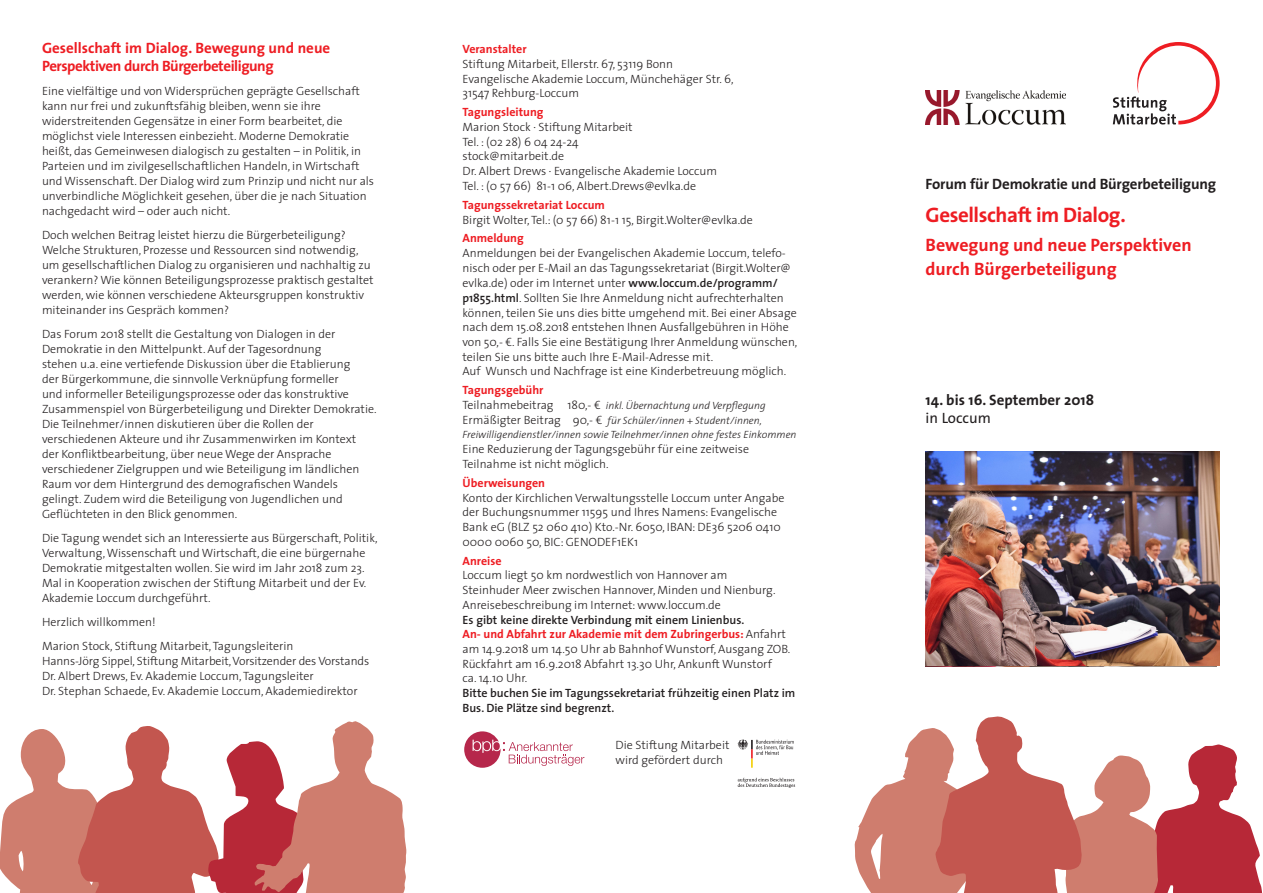
<style>
.page{position:relative;width:1263px;height:893px;background:#fff}
.page>*{position:absolute;margin:0;border:0;box-sizing:border-box;transform-origin:0 0}
.head_1_rot{font:700 21px "The Sans";letter-spacing:-.02em;color:#ee1d23}
.head_1_rot-2{font:700 18px/24px "The Sans";color:#ee1d23}
.head_1_021{font:700 15px "The Sans";letter-spacing:-.01em;color:#231f20}
.head_1_000_rot{font:700 15px "The Sans";color:#ee1d23}
.head_1_021_rot{font:700 15px "The Sans";letter-spacing:-.03em;color:#ee1d23}
.head_1_000{font:700 15px "The Sans";color:#231f20}
.head_1_000-2{font:15px "The Sans";color:#231f20}
.fließ_021_klein{font:300 12px/15px "The Sans";color:#231f20}
.fließ_klein_021{font:300 12px/14.9px "The Sans";color:#231f20}
.fließ_klein_000{font:300 12px/14.7px "The Sans";color:#231f20}
.fließ_000_klein{font:300 12px "The Sans";color:#231f20}
.head_1_000-3{font:700 12px "The Sans";color:#ee1d23}
.programm_000_fett{font:600 12px "The Sans";color:#231f20}
.fließ_klein_021-2{font:700 12px "The Sans";color:#ee1d23}
.fließ_021_klein-2{font:italic 300 10.5px/14.7px "The Sans";color:#231f20}
.s1{font-weight:600}
.s2{font-style:normal;font-size:12px}
.s3{font-weight:700;color:#ee1d23}
</style>
<div class="page">
<svg style="left:855px;top:716px;width:408px;height:177px"></svg>
<svg style="left:0;top:721px;width:406px;height:172px"></svg>
<svg style="left:1113px;top:42px;width:107px;height:82px"></svg>
<svg style="left:464px;top:731px;width:120px;height:37px"></svg>
<img style="left:925px;top:90px;width:140px;height:35px">
<svg style="left:738px;top:778px;width:57px;height:10px"></svg>
<svg style="left:737px;top:739px;width:57px;height:29px"></svg>
<img style="left:925px;top:451px;width:295px;height:214px">
<p class="head_1_000_rot" style="left:42px;top:39px;width:290px">Gesellschaft im Dialog. Bewegung und neue</p>
<p class="head_1_021_rot" style="left:42px;top:57px;width:233px">Perspektiven durch Bürgerbeteiligung</p>
<p class="fließ_021_klein" style="left:42px;top:84px;width:334px">Eine vielfältige und von Widersprüchen geprägte Gesellschaft kann nur frei und zukunftsfähig bleiben, wenn sie ihre widerstreitenden Gegensätze in einer Form bearbeitet, die möglichst viele Interessen einbezieht. Moderne Demokratie heißt, das Gemeinwesen dialogisch zu gestalten – in Politik, in Parteien und im zivilgesellschaftlichen Handeln, in Wirtschaft und Wissenschaft. Der Dialog wird zum Prinzip und nicht nur als unverbindliche Möglichkeit gesehen, über die je nach Situation nachgedacht wird – oder auch nicht.</p>
<p class="fließ_021_klein" style="left:42px;top:228px;width:333px">Doch welchen Beitrag leistet hierzu die Bürgerbeteiligung?<br>Welche Strukturen, Prozesse und Ressourcen sind notwendig, um gesellschaftlichen Dialog zu organisieren und nachhaltig zu verankern? Wie können Beteiligungsprozesse praktisch gestaltet werden, wie können verschiedene Akteursgruppen konstruktiv miteinander ins Gespräch kommen?</p>
<p class="fließ_021_klein" style="left:42px;top:327px;width:336px">Das Forum 2018 stellt die Gestaltung von Dialogen in der Demokratie in den Mittelpunkt. Auf der Tagesordnung<br>stehen u.a. eine vertiefende Diskussion über die Etablierung<br>der Bürgerkommune, die sinnvolle Verknüpfung formeller<br>und informeller Beteiligungsprozesse oder das konstruktive Zusammenspiel von Bürgerbeteiligung und Direkter Demokratie.<br>Die Teilnehmer/innen diskutieren über die Rollen der verschiedenen Akteure und ihr Zusammenwirken im Kontext<br>der Konfliktbearbeitung, über neue Wege der Ansprache verschiedener Zielgruppen und wie Beteiligung im ländlichen Raum vor dem Hintergrund des demografischen Wandels gelingt. Zudem wird die Beteiligung von Jugendlichen und Geflüchteten in den Blick genommen.</p>
<p class="fließ_021_klein" style="left:42px;top:531px;width:337px">Die Tagung wendet sich an Interessierte aus Bürgerschaft, Politik, Verwaltung, Wissenschaft und Wirtschaft, die eine bürgernahe Demokratie mitgestalten wollen. Sie wird im Jahr 2018 zum 23.<br>Mal in Kooperation zwischen der Stiftung Mitarbeit und der Ev.<br>Akademie Loccum durchgeführt.</p>
<p class="fließ_021_klein" style="left:42px;top:614px;width:115px">Herzlich willkommen!</p>
<p class="fließ_000_klein" style="left:42px;top:638px;width:253px">Marion Stock, Stiftung Mitarbeit, Tagungsleiterin</p>
<p class="fließ_000_klein" style="left:42px;top:653px;width:329px">Hanns-Jörg Sippel, Stiftung Mitarbeit, Vorsitzender des Vorstands</p>
<p class="fließ_000_klein" style="left:42px;top:668px;width:273px">Dr. Albert Drews, Ev. Akademie Loccum, Tagungsleiter</p>
<p class="fließ_000_klein" style="left:42px;top:683px;width:317px">Dr. Stephan Schaede, Ev. Akademie Loccum, Akademiedirektor</p>
<p class="head_1_000-3" style="left:462px;top:42px;width:66px">Veranstalter</p>
<p class="fließ_021_klein" style="left:462px;top:57px;width:273px">Stiftung Mitarbeit, Ellerstr. 67, 53119 Bonn<br>Evangelische Akademie Loccum, Münchehäger Str. 6,<br>31547 Rehburg-Loccum</p>
<p class="head_1_000-3" style="left:462px;top:105px;width:83px">Tagungsleitung</p>
<p class="fließ_021_klein" style="left:462px;top:120px;width:256px">Marion Stock · Stiftung Mitarbeit<br>Tel. : (02 28) 6 04 24-24<br>stock@mitarbeit.de<br>Dr. Albert Drews · Evangelische Akademie Loccum Tel. : (0 57 66) 81-1 06, Albert.Drews@evlka.de</p>
<p class="head_1_000-3" style="left:462px;top:197px;width:144px">Tagungssekretariat Loccum</p>
<p class="fließ_021_klein" style="left:462px;top:212px;width:292px">Birgit Wolter, Tel.: (0 57 66) 81-1 15, Birgit.Wolter@evlka.de</p>
<p class="head_1_000-3" style="left:462px;top:231px;width:63px">Anmeldung</p>
<p class="fließ_klein_021" style="left:462px;top:246px;width:336px">Anmeldungen bei der Evangelischen Akademie Loccum, telefo&shy;nisch oder per E-Mail an das Tagungssekretariat (Birgit.Wolter@ evlka.de) oder im Internet unter <span class="s1">www.loccum.de/programm/ p1855.html</span>. Sollten Sie Ihre Anmeldung nicht aufrechterhalten können, teilen Sie uns dies bitte umgehend mit. Bei einer Absage nach dem 15.08.2018 entstehen Ihnen Ausfallgebühren in Höhe von 50,- €. Falls Sie eine Bestätigung Ihrer Anmeldung wünschen, teilen Sie uns bitte auch Ihre E-Mail-Adresse mit.<br>Auf Wunsch und Nachfrage ist eine Kinderbetreuung möglich.</p>
<p class="fließ_klein_021-2" style="left:462px;top:383px;width:83px">Tagungsgebühr</p>
<p class="fließ_021_klein-2" style="left:462px;top:398px;width:305px"><span class="s2">Teilnahmebeitrag 180,- €</span> inkl. Übernachtung und Verpflegung</p>
<p class="fließ_021_klein-2" style="left:462px;top:413px;width:335px"><span class="s2">Ermäßigter Beitrag 90,- €</span> für Schüler/innen + Student/innen,<br>Freiwilligendienstler/innen sowie Teilnehmer/innen ohne festes Einkommen</p>
<p class="fließ_021_klein" style="left:462px;top:442px;width:288px">Eine Reduzierung der Tagungsgebühr für eine zeitweise<br>Teilnahme ist nicht möglich.</p>
<p class="head_1_000-3" style="left:462px;top:475px;width:84px">Überweisungen</p>
<p class="fließ_021_klein" style="left:462px;top:490px;width:323px">Konto der Kirchlichen Verwaltungsstelle Loccum unter Angabe der Buchungsnummer 11595 und Ihres Namens: Evangelische Bank eG (BLZ 52 060 410) Kto.-Nr. 6050, IBAN: DE36 5206 0410<br>0000 0060 50, BIC: GENODEF1EK1</p>
<p class="head_1_000-3" style="left:462px;top:553px;width:41px">Anreise</p>
<p class="fließ_021_klein" style="left:462px;top:568px;width:314px">Loccum liegt 50 km nordwestlich von Hannover am<br>Steinhuder Meer zwischen Hannover, Minden und Nienburg.<br>Anreisebeschreibung im Internet: www.loccum.de</p>
<p class="programm_000_fett" style="left:462px;top:612px;width:283px">Es gibt keine direkte Verbindung mit einem Linienbus.</p>
<p class="fließ_klein_000" style="left:462px;top:627px;width:334px"><span class="s3">An- und Abfahrt zur Akademie mit dem Zubringerbus:</span> Anfahrt am 14.9.2018 um 14.50 Uhr ab Bahnhof Wunstorf, Ausgang ZOB.<br>Rückfahrt am 16.9.2018 Abfahrt 13.30 Uhr, Ankunft Wunstorf<br>ca. 14.10 Uhr.<br><span class="s1">Bitte buchen Sie im Tagungssekretariat frühzeitig einen Platz im Bus. Die Plätze sind begrenzt.</span></p>
<p class="fließ_klein_000" style="left:615px;top:738px;width:115px">Die Stiftung Mitarbeit</p>
<p class="fließ_klein_000" style="left:615px;top:753px;width:109px">wird gefördert durch</p>
<p class="head_1_021" style="left:925px;top:175px;width:292px">Forum für Demokratie und Bürgerbeteiligung</p>
<p class="head_1_rot" style="left:925px;top:202px;width:202px">Gesellschaft im Dialog.</p>
<p class="head_1_rot-2" style="left:925px;top:233px;width:268px">Bewegung und neue Perspektiven durch Bürgerbeteiligung</p>
<p class="head_1_000" style="left:925px;top:390px;width:170px">14. bis 16. September 2018</p>
<p class="head_1_000-2" style="left:925px;top:408px;width:67px">in Loccum</p>
</div>
